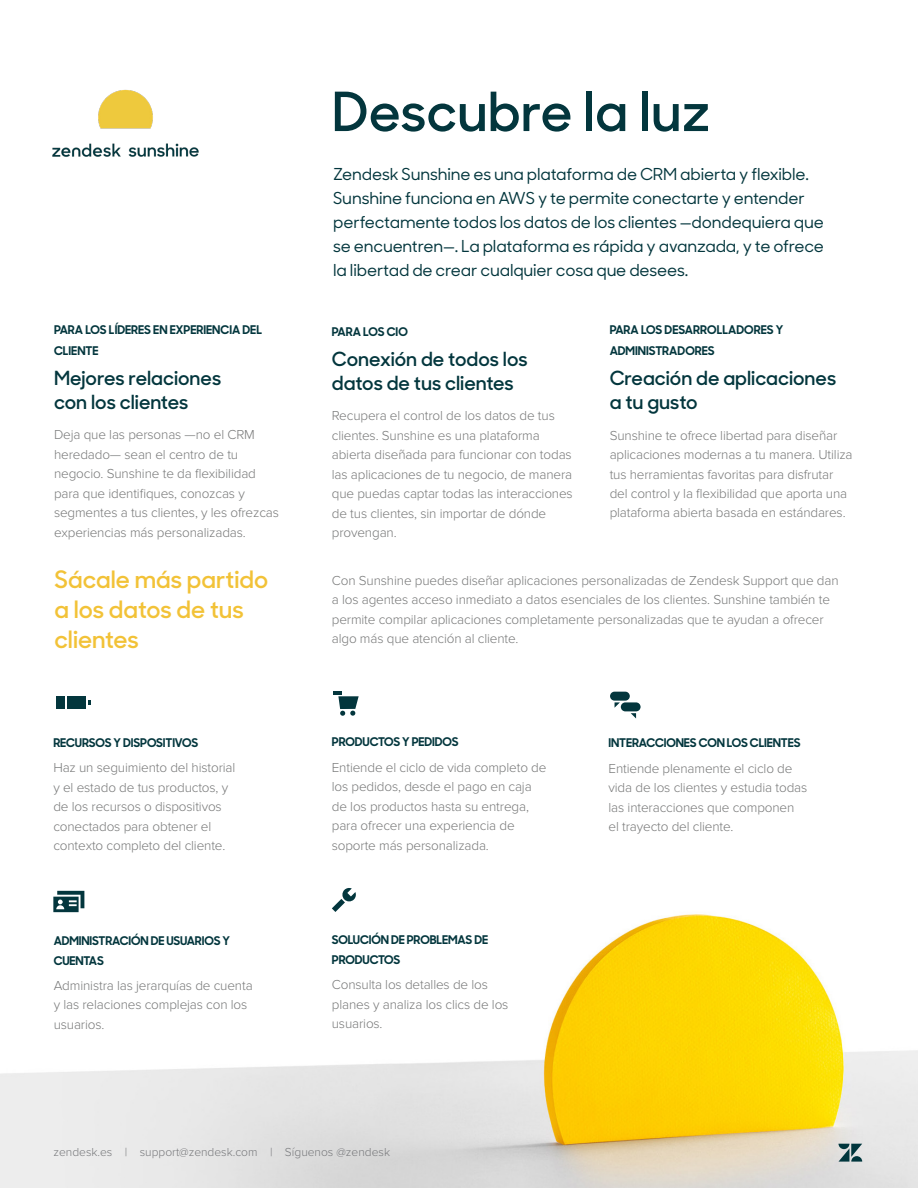
<style>
.page{position:relative;width:918px;height:1188px;background:#fff}
.page>*{position:absolute;margin:0;border:0;box-sizing:border-box;transform-origin:0 0}
.t1{font:600 54px "Sharp Sans No 1";letter-spacing:.005em;color:#03363d}
.t2{font:600 24px/30px "Sharp Sans No 1";color:#f2c237}
.t3{font:600 19.5px/24px "Sharp Sans No 1";color:#03363d}
.t4{font:500 16.5px/24px "Sharp Sans No 1";letter-spacing:-.01em;color:#03363d}
.t5{font:300 13.5px/19.5px "Proxima Nova";letter-spacing:-.01em;color:#777878}
.t6{font:700 12px/19.5px "Sharp Sans No 1";letter-spacing:-.01em;color:#03363d}
.t7{font:300 12px "Proxima Nova";color:#77787b}
</style>
<div class="page">
<img style="left:0;top:890px;width:918px;height:298px">
<img style="left:52px;top:89px;width:147px;height:68px">
<svg style="left:839px;top:1144px;width:23px;height:18px"></svg>
<svg style="left:332px;top:888px;width:24px;height:24px"></svg>
<svg style="left:333px;top:691px;width:26px;height:25px"></svg>
<svg style="left:53px;top:891px;width:31px;height:21px"></svg>
<div style="left:67px;top:697px;width:19px;height:12px;background:#03363d"></div>
<div style="left:57px;top:697px;width:8px;height:12px;background:#03363d"></div>
<svg style="left:615px;top:702px;width:5px;height:5px"></svg>
<div style="left:610px;top:692px;width:20px;height:9px;background:#03363d;border-radius:4px"></div>
<svg style="left:631px;top:713px;width:5px;height:5px"></svg>
<div style="left:621px;top:702px;width:20px;height:9px;background:#03363d;border-radius:4px"></div>
<h1 class="t1" style="left:332px;top:70px;width:380px">Descubre la luz</h1>
<p class="t6" style="left:54px;top:318px;width:210px;line-height:21px">PARA LOS LÍDERES EN EXPERIENCIA DEL<br>CLIENTE</p>
<h3 class="t3" style="left:54px;top:365px;width:169px">Mejores relaciones con los clientes</h3>
<p class="t5" style="left:54px;top:425px;width:227px">Deja que las personas —no el CRM heredado— sean el centro de tu negocio. Sunshine te da flexibilidad para que identifiques, conozcas y segmentes a tus clientes, y les ofrezcas experiencias más personalizadas.</p>
<p class="t4" style="left:333px;top:161px;width:492px">Zendesk Sunshine es una plataforma de CRM abierta y flexible.<br>Sunshine funciona en AWS y te permite conectarte y entender perfectamente todos los datos de los clientes —dondequiera que se encuentren—. La plataforma es rápida y avanzada, y te ofrece la libertad de crear cualquier cosa que desees.</p>
<p class="t6" style="left:332px;top:321px;width:77px">PARA LOS CIO</p>
<h3 class="t3" style="left:332px;top:346px;width:197px">Conexión de todos los datos de tus clientes</h3>
<p class="t5" style="left:332px;top:406px;width:243px">Recupera el control de los datos de tus clientes. Sunshine es una plataforma abierta diseñada para funcionar con todas las aplicaciones de tu negocio, de manera que puedas captar todas las interacciones de tus clientes, sin importar de dónde provengan.</p>
<p class="t6" style="left:610px;top:318px;width:175px;line-height:21px">PARA LOS DESARROLLADORES Y<br>ADMINISTRADORES</p>
<h3 class="t3" style="left:610px;top:365px;width:228px">Creación de aplicaciones a tu gusto</h3>
<p class="t5" style="left:610px;top:425px;width:244px">Sunshine te ofrece libertad para diseñar aplicaciones modernas a tu manera. Utiliza tus herramientas favoritas para disfrutar del control y la flexibilidad que aporta una plataforma abierta basada en estándares.</p>
<h2 class="t2" style="left:54px;top:562px;width:215px">Sácale más partido a los datos de tus clientes</h2>
<p class="t5" style="left:332px;top:571px;width:508px">Con Sunshine puedes diseñar aplicaciones personalizadas de Zendesk Support que dan a los agentes acceso inmediato a datos esenciales de los clientes. Sunshine también te permite compilar aplicaciones completamente personalizadas que te ayudan a ofrecer algo más que atención al cliente.</p>
<p class="t6" style="left:53px;top:732px;width:146px">RECURSOS Y DISPOSITIVOS</p>
<p class="t5" style="left:53px;top:758px;width:184px">Haz un seguimiento del historial y el estado de tus productos, y de los recursos o dispositivos conectados para obtener el contexto completo del cliente.</p>
<p class="t6" style="left:54px;top:930px;width:178px">ADMINISTRACIÓN DE USUARIOS Y<br>CUENTAS</p>
<p class="t5" style="left:54px;top:976px;width:201px">Administra las jerarquías de cuenta y las relaciones complejas con los usuarios.</p>
<p class="t6" style="left:332px;top:731px;width:128px">PRODUCTOS Y PEDIDOS</p>
<p class="t5" style="left:332px;top:758px;width:216px">Entiende el ciclo de vida completo de los pedidos, desde el pago en caja de los productos hasta su entrega, para ofrecer una experiencia de soporte más personalizada.</p>
<p class="t6" style="left:332px;top:929px;width:158px">SOLUCIÓN DE PROBLEMAS DE<br>PRODUCTOS</p>
<p class="t5" style="left:332px;top:975px;width:178px">Consulta los detalles de los planes y analiza los clics de los usuarios.</p>
<p class="t7" style="left:53px;top:1145px;width:338px">zendesk.es | support@zendesk.com | Síguenos @zendesk</p>
<p class="t6" style="left:609px;top:732px;width:193px">INTERACCIONES CON LOS CLIENTES</p>
<p class="t5" style="left:609px;top:759px;width:200px">Entiende plenamente el ciclo de vida de los clientes y estudia todas las interacciones que componen el trayecto del cliente.</p>
</div>
